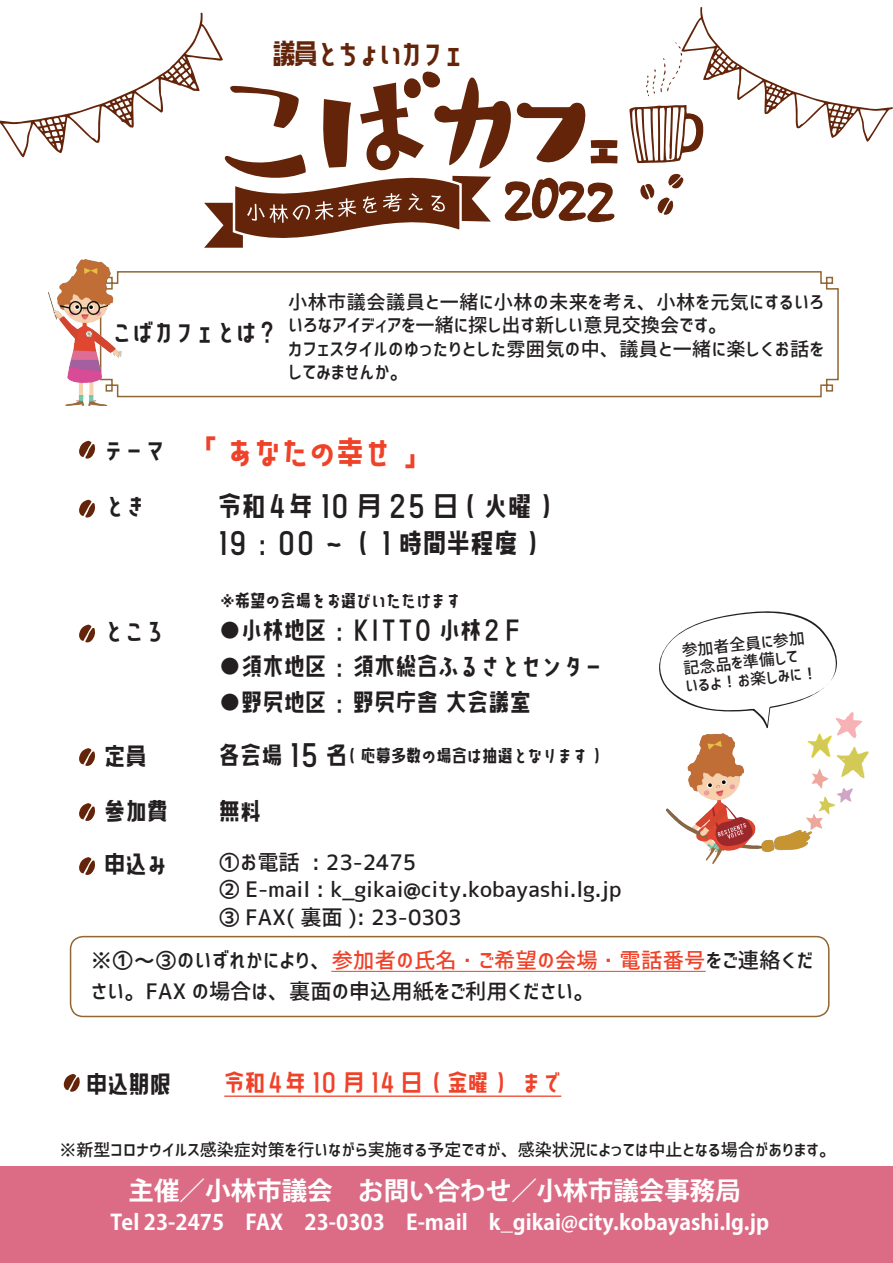
<style>
.page{position:relative;width:893px;height:1263px;background:#fff}
.page>*{position:absolute;margin:0;border:0;box-sizing:border-box;transform-origin:0 0}
.t1{font:35.1px "bananaslipplus";color:#ef4229}
.t2{font:30.9px "bananaslipplus";letter-spacing:-.1em;color:#632409}
.t3{font:29.7px/37.2px "bananaslipplus";color:#231f20}
.t4{font:26.55px "bananaslipplus";color:#231f20}
.t5{font:700 25.5px "Koz Go Pro";color:#fff}
.t6{font:25.5px "bananaslipplus";color:#ef4229}
.t7{font:21.3px/27.6px "Corporate Logo Medium";color:#231f20}
.t8{font:700 21.3px "Koz Go Pro";color:#fff}
.t9{font:19.2px/23.4px "Corporate Logo Medium";letter-spacing:.02em;color:#231f20}
.t10{font:19.2px "bananaslipplus";color:#231f20}
.t11{font:16.95px "Corporate Logo Medium";color:#231f20}
.t12{font:15.9px/18px "Corporate Logo Medium";color:#231f20}
.s1{color:#ef4229}
</style>
<div class="page">
<div style="left:70px;top:936px;width:759px;height:81px;border:2px solid #906632;border-radius:13px"></div>
<svg style="left:121px;top:271px;width:718px;height:127px"></svg>
<div style="left:288px;top:292px;width:536px;height:90px;background:#fff"></div>
<img style="left:688px;top:830px;width:123px;height:33px">
<div style="left:0;top:1166px;width:893px;height:97px;background:#dc6c86"></div>
<hr style="left:224px;top:1095px;width:337px;height:2px;background:#ef4229">
<img style="left:49px;top:259px;width:72px;height:146px">
<svg style="left:79px;top:499px;width:16px;height:19px"></svg>
<svg style="left:79px;top:624px;width:16px;height:19px"></svg>
<svg style="left:79px;top:748px;width:16px;height:18px"></svg>
<svg style="left:79px;top:803px;width:16px;height:18px"></svg>
<svg style="left:79px;top:857px;width:16px;height:18px"></svg>
<svg style="left:64px;top:1074px;width:16px;height:18px"></svg>
<svg style="left:640px;top:173px;width:44px;height:42px"></svg>
<svg style="left:629px;top:7px;width:264px;height:156px"></svg>
<svg style="left:0;top:13px;width:618px;height:235px"></svg>
<svg style="left:79px;top:440px;width:16px;height:19px"></svg>
<svg style="left:659px;top:611px;width:210px;height:219px"></svg>
<hr style="left:331px;top:971px;width:375px;height:1px;background:#ef4229">
<h2 class="t2" style="left:272px;top:37px;width:195px">議員とちょいカフェ</h2>
<p class="t4" style="left:112px;top:318px;width:167px">こばカフェとは?</p>
<p class="t9" style="left:288px;top:289px;width:537px">小林市議会議員と一緒に小林の未来を考え、小林を元気にするいろいろなアイディアを一緒に探し出す新しい意見交換会です。<br>カフェスタイルのゆったりとした雰囲気の中、議員と一緒に楽しくお話をしてみませんか。</p>
<p class="t4" style="left:103px;top:437px;width:64px">テーマ</p>
<h1 class="t1" style="left:192px;top:434px;width:239px">「あなたの幸せ「</h1>
<p class="t4" style="left:104px;top:493px;width:43px">とき</p>
<h3 class="t3" style="left:218px;top:489px;width:347px">令和４年 10 月 25 日 ( 火曜 (<br>19：00 ～（１時間半程度 (</h3>
<p class="t10" style="left:220px;top:591px;width:242px">※希望の会場をお選びいただけます</p>
<p class="t4" style="left:103px;top:617px;width:64px">ところ</p>
<p class="t4" style="left:219px;top:616px;width:305px">●小林地区：KITTO 小林２Ｆ</p>
<p class="t4" style="left:219px;top:652px;width:386px">●須木地区：須木総合ふるさとセンター</p>
<p class="t4" style="left:219px;top:688px;width:313px">●野尻地区：野尻庁舎大会議室</p>
<p class="t12" style="left:681px;top:641px;width:134px;rotate:-6deg">参加者全員に参加記念品を準備して<br>いるよ！お楽しみに!</p>
<p class="t4" style="left:104px;top:743px;width:44px">定員</p>
<p class="t4" style="left:219px;top:741px;width:65px">各会場</p>
<h3 class="t3" style="left:289px;top:738px;width:31px">15</h3>
<p class="t4" style="left:326px;top:741px;width:23px">名</p>
<p class="t10" style="left:341px;top:746px;width:268px">（応募多数の場合は抽選となります (</p>
<p class="t4" style="left:104px;top:797px;width:65px">参加費</p>
<p class="t4" style="left:219px;top:797px;width:44px">無料</p>
<p class="t4" style="left:104px;top:850px;width:65px">申込み</p>
<p class="t7" style="left:219px;top:848px;width:404px">①お電話<br>② -E mail _k: gikai@city.kobayashi.lg.jp<br>③ FAX( 裏面 :( 23-0303</p>
<p class="t7" style="left:312px;top:848px;width:106px">: 23-2475</p>
<p class="t7" style="left:91px;top:944px;width:724px;line-height:31.5px">※①～③のいずれかにより、<span class="s1">参加者の氏名・ご希望の会場・電話番号</span>をご連絡ください。FAX の場合は、裏面の申込用紙をご利用ください。</p>
<p class="t4" style="left:86px;top:1070px;width:87px">申込期限</p>
<p class="t6" style="left:224px;top:1069px;width:338px">令和４年 10 月 14 日（金曜）まで</p>
<p class="t11" style="left:60px;top:1139px;width:778px">※新型コロナウイルス感染症対策を行いながら実施する予定ですが、感染状況によっては中止となる場合があります。</p>
<p class="t5" style="left:129px;top:1174px;width:614px">主催／小林市議会　お問い合わせ／小林市議会事務局</p>
<p class="t8" style="left:111px;top:1208px;width:660px">Tel 23-2475　FAX　23-0303　 -E mail　 _k gikai@city.kobayashi l g. j p.</p>
</div>
